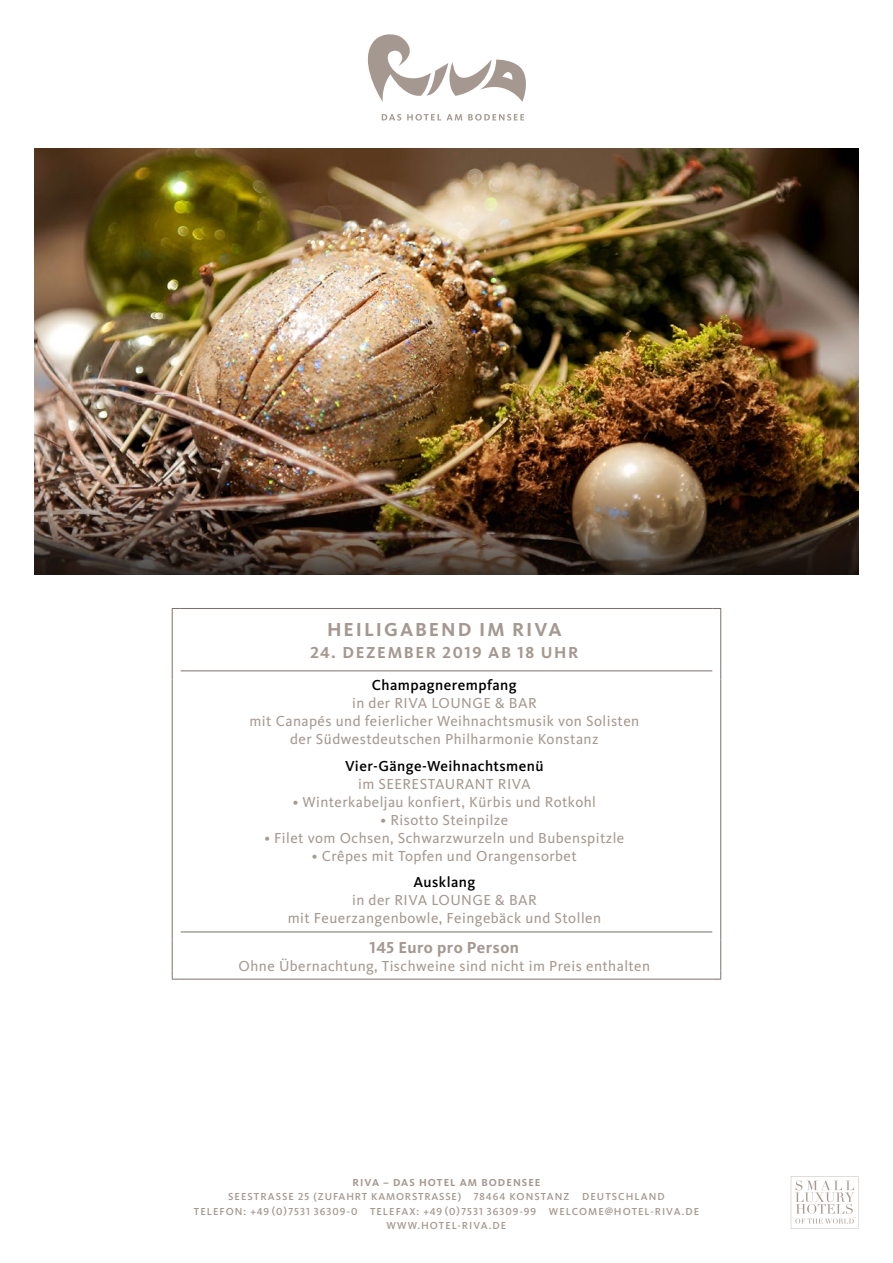
<style>
.page{position:relative;width:893px;height:1263px;background:#fff}
.page>*{position:absolute;margin:0;border:0;box-sizing:border-box;transform-origin:0 0}
.t1{font:19.5px "Kievit Bold SC";letter-spacing:.1em;color:#a59890}
.t2{font:16.5px "Kievit Bold SC";letter-spacing:.1em;color:#a59890}
.t3{font:700 16.5px "Kievit";letter-spacing:.03em;color:#a59890}
.t4{font:15px/18px "Kievit";letter-spacing:.03em;color:#a59890;text-align:center}
.t5{font:500 15px "Kievit";letter-spacing:.03em;color:#000}
.t6{font:10.5px/14.2px "Kievit Medium SC";letter-spacing:.1em;color:#a59890;text-align:center}
.t7{font:10.5px "Kievit Bold SC";letter-spacing:.1em;color:#a59890}
.s1{font-family:"Kievit Bold SC";font-weight:400}
</style>
<div class="page">
<svg style="left:791px;top:1176px;width:67px;height:53px"></svg>
<svg style="left:382px;top:114px;width:142px;height:7px"></svg>
<svg style="left:368px;top:34px;width:158px;height:68px"></svg>
<hr style="left:181px;top:608px;width:531px;height:1px;background:#7a706a">
<hr style="left:181px;top:931px;width:531px;height:1px;background:#7a706a">
<hr style="left:181px;top:979px;width:531px;height:1px;background:#7a706a">
<hr style="left:172px;top:609px;width:1px;height:62px;background:#7a706a">
<hr style="left:172px;top:679px;width:1px;height:253px;background:#7a706a">
<hr style="left:172px;top:940px;width:1px;height:31px;background:#7a706a">
<svg style="left:172px;top:971px;width:9px;height:9px"></svg>
<hr style="left:181px;top:670px;width:531px;height:1px;background:#7a706a">
<hr style="left:720px;top:609px;width:1px;height:62px;background:#7a706a">
<hr style="left:720px;top:679px;width:1px;height:253px;background:#7a706a">
<hr style="left:720px;top:940px;width:1px;height:31px;background:#7a706a">
<svg style="left:712px;top:971px;width:9px;height:9px"></svg>
<img style="left:34px;top:149px;width:825px;height:425px">
<h1 class="t1" style="left:327px;top:617px;width:236px">HEILIGABEND IM RIVA</h1>
<p class="t2" style="left:310px;top:643px;width:270px">24. DEZEMBER 2019 AB 18 UHR</p>
<p class="t5" style="left:372px;top:677px;width:146px">Champagnerempfang</p>
<p class="t4" style="left:249px;top:694px;width:391px">in der RIVA LOUNGE &amp; BAR<br>mit Canapés und feierlicher Weihnachtsmusik von Solisten der Südwestdeutschen Philharmonie Konstanz</p>
<p class="t5" style="left:345px;top:757px;width:200px">Vier-Gänge-Weihnachtsmenü</p>
<p class="t4" style="left:358px;top:775px;width:174px">im SEERESTAURANT RIVA</p>
<p class="t4" style="left:293px;top:793px;width:305px">• Winterkabeljau konfiert, Kürbis und Rotkohl</p>
<p class="t4" style="left:381px;top:811px;width:129px">• Risotto Steinpilze</p>
<p class="t4" style="left:264px;top:829px;width:361px">• Filet vom Ochsen, Schwarzwurzeln und Bubenspitzle</p>
<p class="t4" style="left:312px;top:847px;width:266px">• Crêpes mit Topfen und Orangensorbet</p>
<p class="t5" style="left:413px;top:874px;width:63px">Ausklang</p>
<p class="t4" style="left:288px;top:891px;width:315px">in der RIVA LOUNGE &amp; BAR<br>mit Feuerzangenbowle, Feingebäck und Stollen</p>
<p class="t3" style="left:370px;top:937px;width:151px"><span class="s1">145</span> Euro pro Person</p>
<p class="t4" style="left:239px;top:957px;width:413px">Ohne Übernachtung, Tischweine sind nicht im Preis enthalten</p>
<p class="t7" style="left:352px;top:1176px;width:189px">RIVA – DAS HOTEL AM BODENSEE</p>
<p class="t6" style="left:194px;top:1190px;width:507px">SEESTRASSE 25 (ZUFAHRT KAMORSTRASSE) 78464 KONSTANZ DEUTSCHLAND<br>TELEFON: +49 (0)7531 36309-0 TELEFAX: +49 (0)7531 36309-99 WELCOME@HOTEL-RIVA.DE<br>WWW.HOTEL-RIVA.DE</p>
</div>
